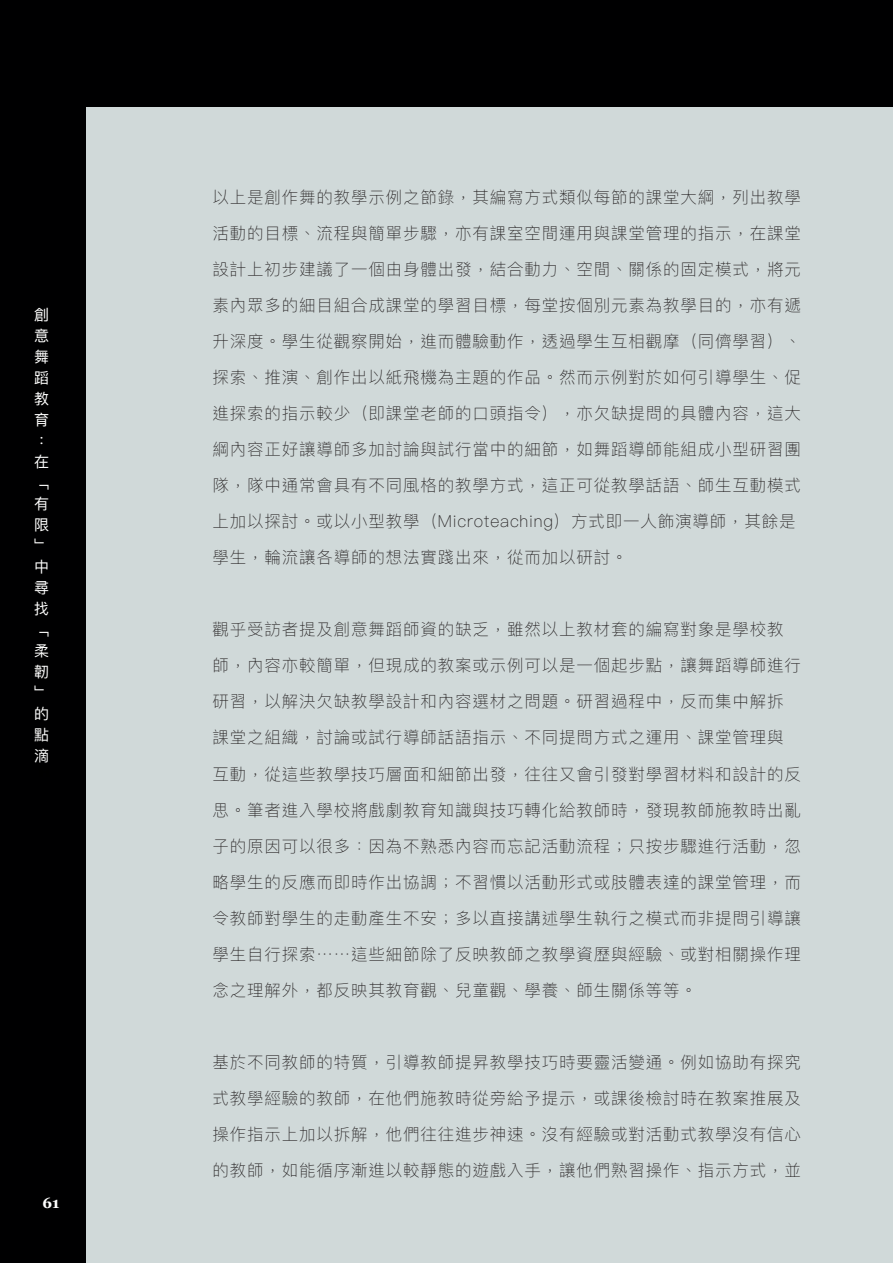
<style>
.page{position:relative;width:893px;height:1263px;background:#fff}
.page>*{position:absolute;margin:0;border:0;box-sizing:border-box;transform-origin:0 0}
.t1{font:100 16.5px/36px "Ping Fang HK";letter-spacing:.05em;color:#231f20}
.t2{font:15px/21px "Ping Fang HK";color:#fff;text-align:justify}
.t3{font:700 15px "Georgia";color:#fff}
</style>
<div class="page">
<div style="left:0;top:85px;width:893px;height:1178px;background:#d0d9d9"></div>
<div style="left:0;top:0;width:893px;height:106px;background:#000001"></div>
<div style="left:0;top:0;width:85px;height:1263px;background:#000001"></div>
<p class="t2" style="left:34px;top:304px;width:17px">創意舞蹈教育：在﹁有限﹂中尋找﹁柔韌﹂的點滴</p>
<p class="t3" style="left:43px;top:1192px;width:19px">61</p>
<p class="t1" style="left:213px;top:179px;width:590px">以上是創作舞的教學示例之節錄，其編寫方式類似每節的課堂大綱，列出教學活動的目標、流程與簡單步驟，亦有課室空間運用與課堂管理的指示，在課堂設計上初步建議了一個由身體出發，結合動力、空間、關係的固定模式，將元素內眾多的細目組合成課堂的學習目標，每堂按個別元素為教學目的，亦有遞升深度。學生從觀察開始，進而體驗動作，透過學生互相觀摩（同儕學習）、探索、推演、創作出以紙飛機為主題的作品。然而示例對於如何引導學生、促進探索的指示較少（即課堂老師的口頭指令），亦欠缺提問的具體內容，這大綱內容正好讓導師多加討論與試行當中的細節，如舞蹈導師能組成小型研習團隊，隊中通常會具有不同風格的教學方式，這正可從教學話語、師生互動模式上加以探討。或以小型教學（Microteaching）方式即一人飾演導師，其餘是學生，輪流讓各導師的想法實踐出來，從而加以研討。</p>
<p class="t1" style="left:213px;top:611px;width:590px">觀乎受訪者提及創意舞蹈師資的缺乏，雖然以上教材套的編寫對象是學校教師，內容亦較簡單，但現成的教案或示例可以是一個起步點，讓舞蹈導師進行研習，以解決欠缺教學設計和內容選材之問題。研習過程中，反而集中解拆課堂之組織，討論或試行導師話語指示、不同提問方式之運用、課堂管理與互動，從這些教學技巧層面和細節出發，往往又會引發對學習材料和設計的反思。筆者進入學校將戲劇教育知識與技巧轉化給教師時，發現教師施教時出亂子的原因可以很多：因為不熟悉內容而忘記活動流程；只按步驟進行活動，忽略學生的反應而即時作出協調；不習慣以活動形式或肢體表達的課堂管理，而令教師對學生的走動產生不安；多以直接講述學生執行之模式而非提問引導讓學生自行探索……這些細節除了反映教師之教學資歷與經驗、或對相關操作理念之理解外，都反映其教育觀、兒童觀、學養、師生關係等等。</p>
<p class="t1" style="left:213px;top:1043px;width:590px;text-align:justify">基於不同教師的特質，引導教師提昇教學技巧時要靈活變通。例如協助有探究式教學經驗的教師，在他們施教時從旁給予提示，或課後檢討時在教案推展及操作指示上加以拆解，他們往往進步神速。沒有經驗或對活動式教學沒有信心的教師，如能循序漸進以較靜態的遊戲入手，讓他們熟習操作、指示方式，並</p>
</div>
